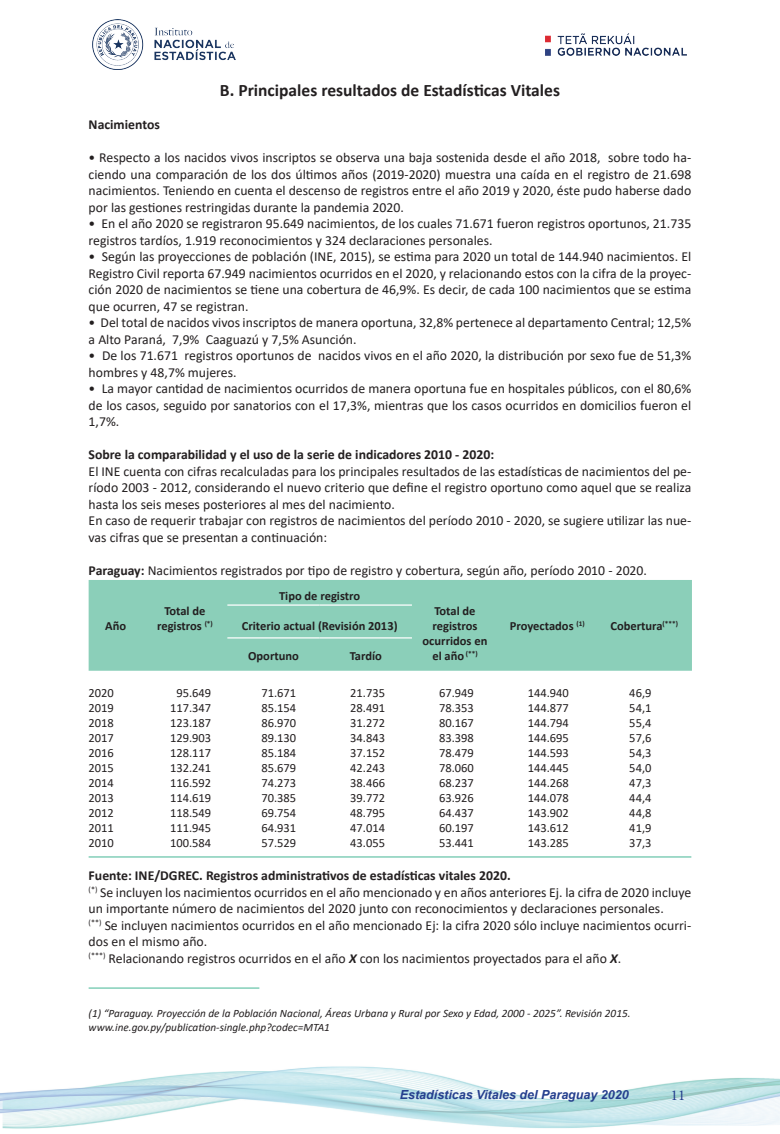
<style>
.page{position:relative;width:780px;height:1134px;background:#fff}
.page>*{position:absolute;margin:0;border:0;box-sizing:border-box;transform-origin:0 0}
.t1{font:700 17.5px "Calibri";color:#231f20}
.t2{font:15px "Minion Pro";color:#253f8e}
.t3{font:13.75px/16.5px "Calibri";color:#231f20}
.t4{font:700 13.75px "Calibri";color:#231f20}
.t5{font:12.5px "Calibri";color:#231f20}
.t6{font:700 12.5px/15px "Calibri";color:#231f20;text-align:center}
.t7{font:italic 700 12.5px "Arial";color:#253f8e}
.t8{font:italic 11.25px/13.5px "Calibri";color:#231f20}
.s1{font-weight:700}
.s2{font-weight:700;font-style:italic}
</style>
<div class="page">
<img style="left:0;top:1066px;width:780px;height:63px">
<img style="left:93px;top:19px;width:142px;height:51px">
<img style="left:545px;top:33px;width:142px;height:22px">
<div style="left:89px;top:580px;width:603px;height:91px;background:#8bcfb9"></div>
<hr style="left:227px;top:604px;width:92px;height:2px;background:#fff">
<hr style="left:319px;top:604px;width:93px;height:2px;background:#fff">
<hr style="left:227px;top:637px;width:92px;height:1px;background:#fff">
<hr style="left:319px;top:637px;width:93px;height:1px;background:#fff">
<hr style="left:89px;top:856px;width:602px;height:1px;background:#6ac5aa">
<hr style="left:89px;top:987px;width:170px;height:2px;background:#6ac5aa">
<p class="t1" style="left:220px;top:78px;width:341px">B. Principales resultados de Estadísticas Vitales</p>
<p class="t4" style="left:89px;top:115px;width:73px">Nacimientos</p>
<p class="t3" style="left:89px;top:149px;width:604px;text-align:justify">• Respecto a los nacidos vivos inscriptos se observa una baja sostenida desde el año 2018, sobre todo ha&shy;ciendo una comparación de los dos últimos años (2019-2020) muestra una caída en el registro de 21.698 nacimientos. Teniendo en cuenta el descenso de registros entre el año 2019 y 2020, éste pudo haberse dado por las gestiones restringidas durante la pandemia 2020.</p>
<p class="t3" style="left:89px;top:215px;width:604px">• En el año 2020 se registraron 95.649 nacimientos, de los cuales 71.671 fueron registros oportunos, 21.735 registros tardíos, 1.919 reconocimientos y 324 declaraciones personales.</p>
<p class="t3" style="left:89px;top:248px;width:604px;text-align:justify">• Según las proyecciones de población (INE, 2015), se estima para 2020 un total de 144.940 nacimientos. El Registro Civil reporta 67.949 nacimientos ocurridos en el 2020, y relacionando estos con la cifra de la proyec&shy;ción 2020 de nacimientos se tiene una cobertura de 46,9%. Es decir, de cada 100 nacimientos que se estima que ocurren, 47 se registran.</p>
<p class="t3" style="left:89px;top:314px;width:604px">• Del total de nacidos vivos inscriptos de manera oportuna, 32,8% pertenece al departamento Central; 12,5% a Alto Paraná, 7,9% Caaguazú y 7,5% Asunción.</p>
<p class="t3" style="left:89px;top:347px;width:604px">• De los 71.671 registros oportunos de nacidos vivos en el año 2020, la distribución por sexo fue de 51,3% hombres y 48,7% mujeres.</p>
<p class="t3" style="left:89px;top:380px;width:604px;text-align:justify">• La mayor cantidad de nacimientos ocurridos de manera oportuna fue en hospitales públicos, con el 80,6% de los casos, seguido por sanatorios con el 17,3%, mientras que los casos ocurridos en domicilios fueron el 1,7%.</p>
<p class="t4" style="left:89px;top:445px;width:407px">Sobre la comparabilidad y el uso de la serie de indicadores 2010 - 2020:</p>
<p class="t3" style="left:89px;top:463px;width:604px">El INE cuenta con cifras recalculadas para los principales resultados de las estadísticas de nacimientos del pe&shy;ríodo 2003 - 2012, considerando el nuevo criterio que define el registro oportuno como aquel que se realiza hasta los seis meses posteriores al mes del nacimiento.<br>En caso de requerir trabajar con registros de nacimientos del período 2010 - 2020, se sugiere utilizar las nue&shy;vas cifras que se presentan a continuación:</p>
<p class="t3" style="left:89px;top:562px;width:560px"><span class="s1">Paraguay:</span> Nacimientos registrados por tipo de registro y cobertura, según año, período 2010 - 2020.</p>
<p class="t6" style="left:105px;top:618px;width:23px">Año</p>
<p class="t6" style="left:157px;top:603px;width:57px">Total de registros <sup>(*)</sup></p>
<p class="t6" style="left:279px;top:588px;width:83px">Tipo de registro</p>
<p class="t6" style="left:242px;top:618px;width:157px">Criterio actual (Revisión 2013)</p>
<p class="t6" style="left:248px;top:648px;width:52px">Oportuno</p>
<p class="t6" style="left:349px;top:648px;width:34px">Tardío</p>
<p class="t6" style="left:422px;top:603px;width:66px">Total de registros ocurridos en el año <sup>(**)</sup></p>
<p class="t6" style="left:510px;top:618px;width:76px">Proyectados <sup>(1)</sup></p>
<p class="t6" style="left:610px;top:618px;width:69px">Cobertura<sup>(***)</sup></p>
<p class="t5" style="left:89px;top:684px;width:27px">2020</p>
<p class="t5" style="left:176px;top:684px;width:36px">95.649</p>
<p class="t5" style="left:261px;top:684px;width:36px">71.671</p>
<p class="t5" style="left:350px;top:684px;width:36px">21.735</p>
<p class="t5" style="left:439px;top:684px;width:36px">67.949</p>
<p class="t5" style="left:527px;top:684px;width:43px">144.940</p>
<p class="t5" style="left:629px;top:684px;width:24px">46,9</p>
<p class="t5" style="left:89px;top:699px;width:27px">2019</p>
<p class="t5" style="left:170px;top:699px;width:43px">117.347</p>
<p class="t5" style="left:261px;top:699px;width:36px">85.154</p>
<p class="t5" style="left:350px;top:699px;width:36px">28.491</p>
<p class="t5" style="left:439px;top:699px;width:36px">78.353</p>
<p class="t5" style="left:527px;top:699px;width:43px">144.877</p>
<p class="t5" style="left:629px;top:699px;width:24px">54,1</p>
<p class="t5" style="left:89px;top:714px;width:27px">2018</p>
<p class="t5" style="left:170px;top:714px;width:43px">123.187</p>
<p class="t5" style="left:261px;top:714px;width:36px">86.970</p>
<p class="t5" style="left:350px;top:714px;width:36px">31.272</p>
<p class="t5" style="left:439px;top:714px;width:36px">80.167</p>
<p class="t5" style="left:527px;top:714px;width:43px">144.794</p>
<p class="t5" style="left:629px;top:714px;width:24px">55,4</p>
<p class="t5" style="left:89px;top:729px;width:27px">2017</p>
<p class="t5" style="left:170px;top:729px;width:43px">129.903</p>
<p class="t5" style="left:261px;top:729px;width:36px">89.130</p>
<p class="t5" style="left:350px;top:729px;width:36px">34.843</p>
<p class="t5" style="left:439px;top:729px;width:36px">83.398</p>
<p class="t5" style="left:527px;top:729px;width:43px">144.695</p>
<p class="t5" style="left:629px;top:729px;width:24px">57,6</p>
<p class="t5" style="left:89px;top:744px;width:27px">2016</p>
<p class="t5" style="left:170px;top:744px;width:43px">128.117</p>
<p class="t5" style="left:261px;top:744px;width:36px">85.184</p>
<p class="t5" style="left:350px;top:744px;width:36px">37.152</p>
<p class="t5" style="left:439px;top:744px;width:36px">78.479</p>
<p class="t5" style="left:527px;top:744px;width:43px">144.593</p>
<p class="t5" style="left:629px;top:744px;width:24px">54,3</p>
<p class="t5" style="left:89px;top:759px;width:27px">2015</p>
<p class="t5" style="left:170px;top:759px;width:43px">132.241</p>
<p class="t5" style="left:261px;top:759px;width:36px">85.679</p>
<p class="t5" style="left:350px;top:759px;width:36px">42.243</p>
<p class="t5" style="left:439px;top:759px;width:36px">78.060</p>
<p class="t5" style="left:527px;top:759px;width:43px">144.445</p>
<p class="t5" style="left:629px;top:759px;width:24px">54,0</p>
<p class="t5" style="left:89px;top:774px;width:27px">2014</p>
<p class="t5" style="left:170px;top:774px;width:43px">116.592</p>
<p class="t5" style="left:261px;top:774px;width:36px">74.273</p>
<p class="t5" style="left:350px;top:774px;width:36px">38.466</p>
<p class="t5" style="left:439px;top:774px;width:36px">68.237</p>
<p class="t5" style="left:527px;top:774px;width:43px">144.268</p>
<p class="t5" style="left:629px;top:774px;width:24px">47,3</p>
<p class="t5" style="left:89px;top:789px;width:27px">2013</p>
<p class="t5" style="left:170px;top:789px;width:43px">114.619</p>
<p class="t5" style="left:261px;top:789px;width:36px">70.385</p>
<p class="t5" style="left:350px;top:789px;width:36px">39.772</p>
<p class="t5" style="left:439px;top:789px;width:36px">63.926</p>
<p class="t5" style="left:527px;top:789px;width:43px">144.078</p>
<p class="t5" style="left:629px;top:789px;width:24px">44,4</p>
<p class="t5" style="left:89px;top:804px;width:27px">2012</p>
<p class="t5" style="left:170px;top:804px;width:43px">118.549</p>
<p class="t5" style="left:261px;top:804px;width:36px">69.754</p>
<p class="t5" style="left:350px;top:804px;width:36px">48.795</p>
<p class="t5" style="left:439px;top:804px;width:36px">64.437</p>
<p class="t5" style="left:527px;top:804px;width:43px">143.902</p>
<p class="t5" style="left:629px;top:804px;width:24px">44,8</p>
<p class="t5" style="left:89px;top:819px;width:27px">2011</p>
<p class="t5" style="left:170px;top:819px;width:43px">111.945</p>
<p class="t5" style="left:261px;top:819px;width:36px">64.931</p>
<p class="t5" style="left:350px;top:819px;width:36px">47.014</p>
<p class="t5" style="left:439px;top:819px;width:36px">60.197</p>
<p class="t5" style="left:527px;top:819px;width:43px">143.612</p>
<p class="t5" style="left:629px;top:819px;width:24px">41,9</p>
<p class="t5" style="left:89px;top:834px;width:27px">2010</p>
<p class="t5" style="left:170px;top:834px;width:43px">100.584</p>
<p class="t5" style="left:261px;top:834px;width:36px">57.529</p>
<p class="t5" style="left:350px;top:834px;width:36px">43.055</p>
<p class="t5" style="left:439px;top:834px;width:36px">53.441</p>
<p class="t5" style="left:527px;top:834px;width:43px">143.285</p>
<p class="t5" style="left:629px;top:834px;width:24px">37,3</p>
<p class="t3" style="left:89px;top:867px;width:604px"><span class="s1">Fuente: INE/DGREC. Registros administrativos de estadísticas vitales 2020.<br></span><sup>(*)</sup> Se incluyen los nacimientos ocurridos en el año mencionado y en años anteriores Ej. la cifra de 2020 incluye un importante número de nacimientos del 2020 junto con reconocimientos y declaraciones personales.<br><sup>(**)</sup> Se incluyen nacimientos ocurridos en el año mencionado Ej: la cifra 2020 sólo incluye nacimientos ocurri&shy;dos en el mismo año.<br><sup>(***)</sup> Relacionando registros ocurridos en el año <span class="s2">X</span> con los nacimientos proyectados para el año <span class="s2">X</span>.</p>
<p class="t8" style="left:89px;top:1006px;width:543px">(1) “Paraguay. Proyección de la Población Nacional, Áreas Urbana y Rural por Sexo y Edad, 2000 - 2025”. Revisión 2015. www.ine.gov.py/publication-single.php?codec=MTA1</p>
<p class="t7" style="left:400px;top:1086px;width:230px">Estadísticas Vitales del Paraguay 2020</p>
<p class="t2" style="left:671px;top:1085px;width:16px">11</p>
</div>
